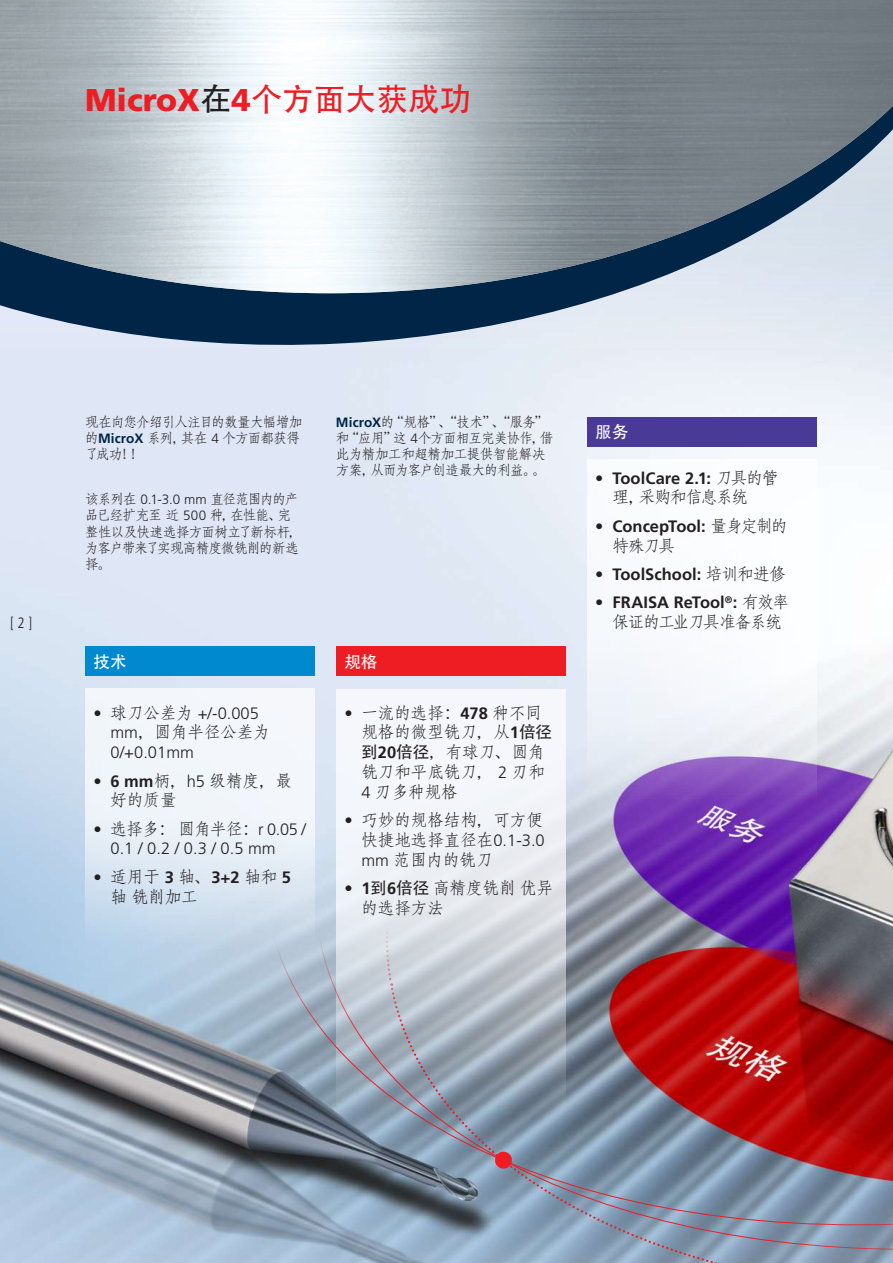
<style>
.page{position:relative;width:893px;height:1263px;background:#fff}
.page>*{position:absolute;margin:0;border:0;box-sizing:border-box;transform-origin:0 0}
.t1{font:900 31.5px "Frutiger LT Std";color:#ee1d23}
.t2{font:16.5px/19.8px "Adobe Fangsong Std";color:#231f20}
.t3{font:700 16.5px "Frutiger LT Std";color:#231f20}
.t4{font:300 16.5px "Frutiger LT Std";color:#231f20}
.t5{font:16.5px "Adobe Fangsong Std";letter-spacing:-.065em;color:#231f20}
.t6{font:16.5px "Adobe Heiti Std";color:#fff}
.t7{font:300 condensed 15px "Frutiger LT Std";color:#231f20}
.t8{font:13.5px/16.2px "Adobe Fangsong Std";letter-spacing:-.055em;color:#231f20}
.s1{font-family:"Adobe Heiti Std";font-weight:400;color:#231f20}
.s2{font-family:"Adobe Heiti Std";font-weight:400}
.s3{font-family:"Frutiger LT Pro";font-weight:700;color:#002547}
.s4{font-family:"Frutiger LT Pro";font-weight:300}
.s5{font-family:"Adobe Fangsong Std";font-weight:400}
.s6{font-family:"Frutiger LT Std";font-weight:300}
.s7{font-family:"Frutiger LT Std";font-weight:700}
.s8{font-family:"Adobe Heiti Std"}
</style>
<div class="page">
<img style="left:0;top:362px;width:893px;height:901px">
<svg style="left:587px;top:459px;width:229px;height:340px"></svg>
<div style="left:85px;top:689px;width:230px;height:255px;background:linear-gradient(to bottom,#fff,#cbdced)"></div>
<svg style="left:0;top:293px;width:893px;height:69px;fill:#e0e7f2"></svg>
<img style="left:0;top:0;width:893px;height:293px">
<div style="left:587px;top:417px;width:229px;height:29px;background:#493a97"></div>
<div style="left:85px;top:646px;width:230px;height:30px;background:#0089cf"></div>
<svg style="left:336px;top:689px;width:230px;height:231px;fill:#f3f6fa"></svg>
<div style="left:336px;top:646px;width:230px;height:30px;background:#ee1d23"></div>
<svg style="left:224px;top:920px;width:52px;height:343px"></svg>
<svg style="left:276px;top:920px;width:113px;height:343px"></svg>
<svg style="left:389px;top:986px;width:504px;height:277px"></svg>
<svg style="left:349px;top:920px;width:544px;height:66px"></svg>
<svg style="left:494px;top:1150px;width:19px;height:20px"></svg>
<h1 class="t1" style="left:85px;top:81px;width:388px">MicroX<span class="s1">在</span>4<span class="s2">个方面大获成功</span></h1>
<p class="t7" style="left:10px;top:614px;width:24px">[ 2 ]</p>
<p class="t8" style="left:85px;top:414px;width:219px">现在向您介绍引人注目的数量大幅增加的<span class="s3">MicroX</span> 系列，其在 <span class="s4">4</span> 个方面都获得了成功！！</p>
<p class="t8" style="left:85px;top:491px;width:219px">该系列在 <span class="s4">0.1-3.0 mm</span> 直径范围内的产品已经扩充至 近 <span class="s4">500</span> 种，在性能、完整性以及快速选择方面树立了新标杆，为客户带来了实现高精度微铣削的新选择。</p>
<p class="t8" style="left:336px;top:414px;width:219px"><span class="s3">MicroX</span>的“规格”、“技术”、“服务”和“应用”这 <span class="s4">4</span>个方面相互完美协作，借此为精加工和超精加工提供智能解决方案，从而为客户创造最大的利益。。</p>
<p class="t6" style="left:94px;top:652px;width:34px">技术</p>
<p class="t6" style="left:344px;top:652px;width:34px">规格</p>
<p class="t4" style="left:94px;top:703px;width:167px">• <span class="s5">球刀公差为</span> +/-0.005</p>
<p class="t2" style="left:111px;top:723px;width:161px"><span class="s6">mm</span>，圆角半径公差为</p>
<p class="t4" style="left:111px;top:743px;width:85px">0/+0.01mm</p>
<p class="t2" style="left:111px;top:771px;width:183px;text-indent:-17px"><span class="s6">•</span> <span class="s7">6 mm</span>柄，<span class="s6">h5</span> 级精度，最好的质量</p>
<p class="t2" style="left:94px;top:819px;width:214px"><span class="s6">•</span> 选择多： 圆角半径：<span class="s6">r 0.05 /</span></p>
<p class="t4" style="left:111px;top:839px;width:167px">0.1 / 0.2 / 0.3 / 0.5 mm</p>
<p class="t2" style="left:111px;top:867px;width:182px;text-indent:-17px"><span class="s6">•</span> 适用于 <span class="s7">3</span> 轴、<span class="s7">3+2</span> 轴和 <span class="s7">5</span>轴 铣削加工</p>
<p class="t2" style="left:361px;top:703px;width:192px;text-indent:-17px"><span class="s6">•</span> 一流的选择：<span class="s7">478</span> 种不同规格的微型铣刀，从<span class="s7">1</span><span class="s8">倍径到</span><span class="s7">20</span><span class="s8">倍径</span>，有球刀、圆角铣刀和平底铣刀， <span class="s6">2</span> 刃和<br><span class="s6">4</span> 刃多种规格</p>
<p class="t2" style="left:361px;top:810px;width:185px;text-align:justify;text-indent:-17px"><span class="s6">•</span> 巧妙的规格结构，可方便快捷地选择直径在<span class="s6">0.1-3.0 mm</span> 范围内的铣刀</p>
<p class="t2" style="left:361px;top:878px;width:193px;text-indent:-17px"><span class="s6">•</span> <span class="s7">1</span><span class="s8">到</span><span class="s7">6</span><span class="s8">倍径</span> 高精度铣削 优异的选择方法</p>
<p class="t6" style="left:595px;top:422px;width:34px">服务</p>
<p class="t3" style="left:595px;top:468px;width:185px">• ToolCare 2.1: <span class="s5">刀具的管</span></p>
<p class="t5" style="left:612px;top:487px;width:137px">理，采购和信息系统</p>
<p class="t3" style="left:595px;top:516px;width:194px">• ConcepTool: <span class="s5">量身定制的</span></p>
<p class="t2" style="left:612px;top:536px;width:64px">特殊刀具</p>
<p class="t3" style="left:595px;top:564px;width:192px">• ToolSchool: <span class="s5">培训和进修</span></p>
<p class="t3" style="left:595px;top:593px;width:195px">• FRAISA ReTool<sup>®</sup>: <span class="s5">有效率</span></p>
<p class="t5" style="left:612px;top:612px;width:171px">保证的工业刀具准备系统</p>
</div>
